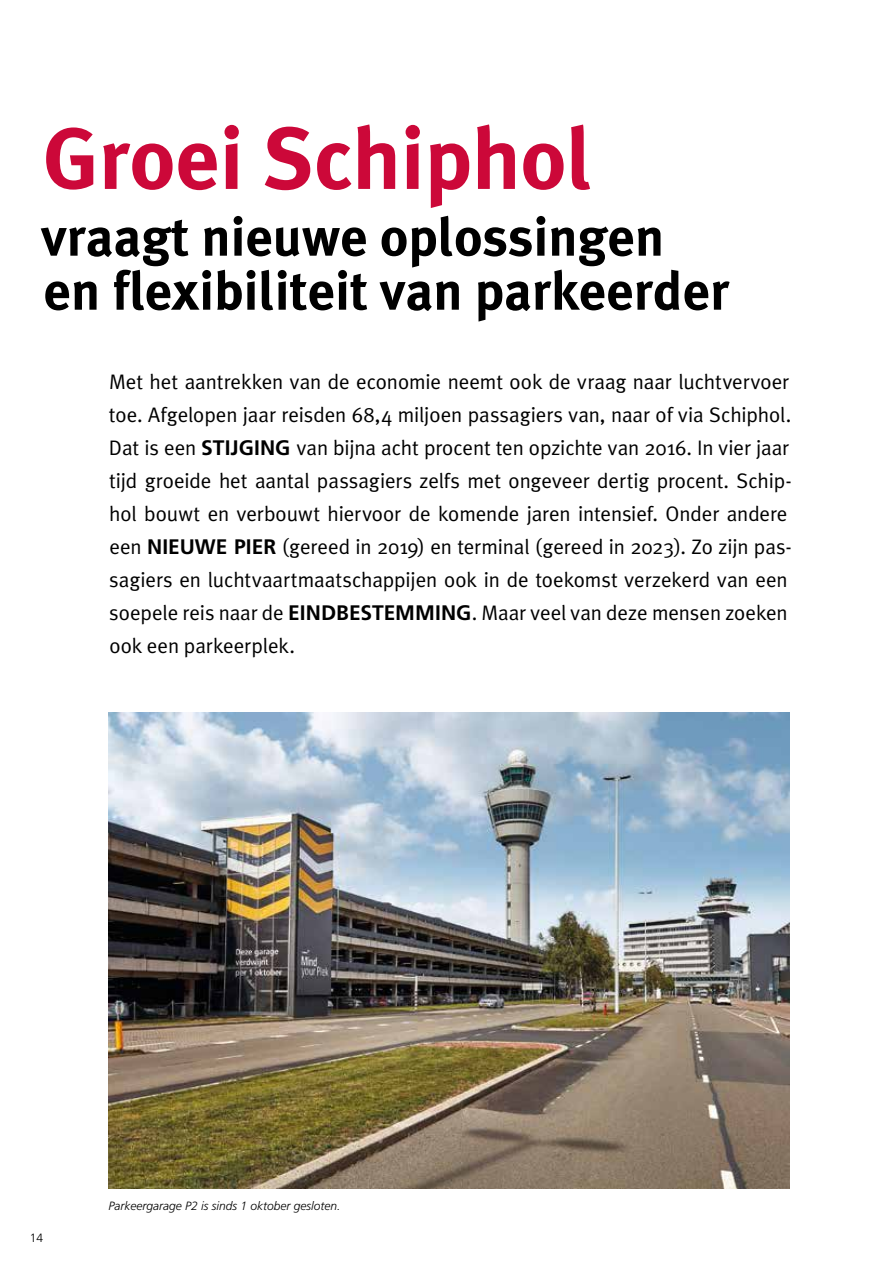
<style>
.page{position:relative;width:893px;height:1263px;background:#fff}
.page>*{position:absolute;margin:0;border:0;box-sizing:border-box;transform-origin:0 0}
.t1{font:87px "Meta Plus Bold Roman";color:#cc0839}
.t2{font:54px/54px "Meta Plus Bold Roman";color:#000}
.t3{font:21px/33px "Meta Plus Normal Roman";letter-spacing:-.005em;color:#000}
.t4{font:italic 300 12px "Frutiger";color:#000}
.t5{font:300 12px "Frutiger";color:#000}
.s1{font-family:"Frutiger";font-weight:700}
</style>
<div class="page">
<img style="left:109px;top:713px;width:680px;height:475px">
<h1 class="t1" style="left:43px;top:108px;width:551px">Groei Schiphol</h1>
<h2 class="t2" style="left:41px;top:210px;width:689px">vraagt nieuwe oplossingen en flexibiliteit van parkeerder</h2>
<p class="t3" style="left:109px;top:365px;width:684px">Met het aantrekken van de economie neemt ook de vraag naar luchtvervoer toe. Afgelopen jaar reisden 68,4 miljoen passagiers van, naar of via Schiphol.<br>Dat is een <span class="s1">STIJGING</span> van bijna acht procent ten opzichte van 2016. In vier jaar tijd groeide het aantal passagiers zelfs met ongeveer dertig procent. Schip&shy;hol bouwt en verbouwt hiervoor de komende jaren intensief. Onder andere een <span class="s1">NIEUWE PIER</span> (gereed in 2019) en terminal (gereed in 2023). Zo zijn pas&shy;sagiers en luchtvaartmaatschappijen ook in de toekomst verzekerd van een soepele reis naar de <span class="s1">EINDBESTEMMING</span>. Maar veel van deze mensen zoeken ook een parkeerplek.</p>
<p class="t5" style="left:30px;top:1231px;width:15px">14</p>
<p class="t4" style="left:109px;top:1199px;width:234px">Parkeergarage P2 is sinds 1 oktober gesloten.</p>
</div>
